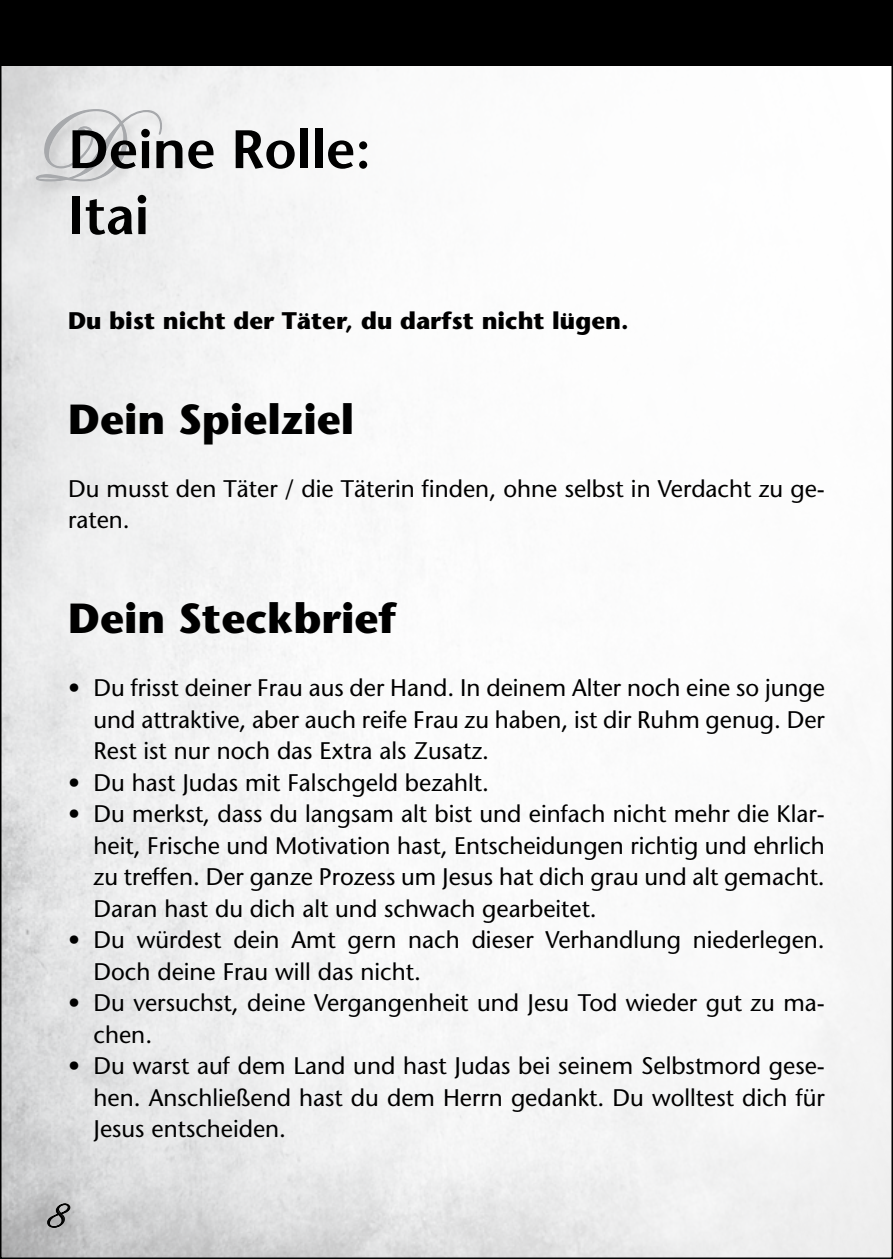
<style>
.page{position:relative;width:893px;height:1259px;background:#fff}
.page>*{position:absolute;margin:0;border:0;box-sizing:border-box;transform-origin:0 0}
.t1{font:600 54px/66px "Stone Sans";color:#000}
.t2{font:700 42px "Stone Sans";color:#000}
.t3{font:42px "Edwardian Script ITC";color:#000}
.t4{font:24px/31.5px "Stone Sans";color:#000}
.t5{font:700 24px "Stone Sans";color:#000}
.s1{font-family:"Edwardian Script ITC";font-weight:400;font-size:105px;color:#a7a9ac}
</style>
<div class="page">
<img style="left:3px;top:65px;width:887px;height:1191px">
<div style="left:0;top:0;width:893px;height:65px;background:#000"></div>
<div style="left:44px;top:1200px;width:41px;height:42px;background:#000;opacity:.15"></div>
<svg style="left:47px;top:1202px;width:24px;height:26px"></svg>
<svg style="left:892px;top:65px;width:1px;height:1194px"></svg>
<div style="left:33px;top:106px;width:143px;height:91px;background:#000;opacity:.15"></div>
<svg style="left:35px;top:108px;width:128px;height:74px;background:#ddddde"></svg>
<h1 class="t1" style="left:68px;top:116px;width:304px;text-indent:-38px"><span class="s1">D</span>Deine Rolle:<br>Itai</h1>
<p class="t5" style="left:68px;top:305px;width:562px">Du bist nicht der Täter, du darfst nicht lügen.</p>
<h2 class="t2" style="left:68px;top:392px;width:288px">Dein Spielziel</h2>
<p class="t4" style="left:68px;top:472px;width:758px">Du musst den Täter / die Täterin finden, ohne selbst in Verdacht zu ge&shy;raten.</p>
<h2 class="t2" style="left:68px;top:592px;width:330px">Dein Steckbrief</h2>
<p class="t4" style="left:94px;top:672px;width:733px;text-align:justify;text-indent:-26px">• Du frisst deiner Frau aus der Hand. In deinem Alter noch eine so junge und attraktive, aber auch reife Frau zu haben, ist dir Ruhm genug. Der Rest ist nur noch das Extra als Zusatz.</p>
<p class="t4" style="left:68px;top:766px;width:423px">• Du hast Judas mit Falschgeld bezahlt.</p>
<p class="t4" style="left:94px;top:798px;width:733px;text-align:justify;text-indent:-26px">• Du merkst, dass du langsam alt bist und einfach nicht mehr die Klar&shy;heit, Frische und Motivation hast, Entscheidungen richtig und ehrlich zu treffen. Der ganze Prozess um Jesus hat dich grau und alt gemacht.<br>Daran hast du dich alt und schwach gearbeitet.</p>
<p class="t4" style="left:94px;top:924px;width:733px;text-indent:-26px">• Du würdest dein Amt gern nach dieser Verhandlung niederlegen.<br>Doch deine Frau will das nicht.</p>
<p class="t4" style="left:94px;top:987px;width:733px;text-indent:-26px">• Du versuchst, deine Vergangenheit und Jesu Tod wieder gut zu ma&shy;chen.</p>
<p class="t4" style="left:94px;top:1050px;width:733px;text-align:justify;text-indent:-26px">• Du warst auf dem Land und hast Judas bei seinem Selbstmord gese&shy;hen. Anschließend hast du dem Herrn gedankt. Du wolltest dich für Jesus entscheiden.</p>
<h2 class="t3" style="left:43px;top:1190px;width:22px">8</h2>
</div>
